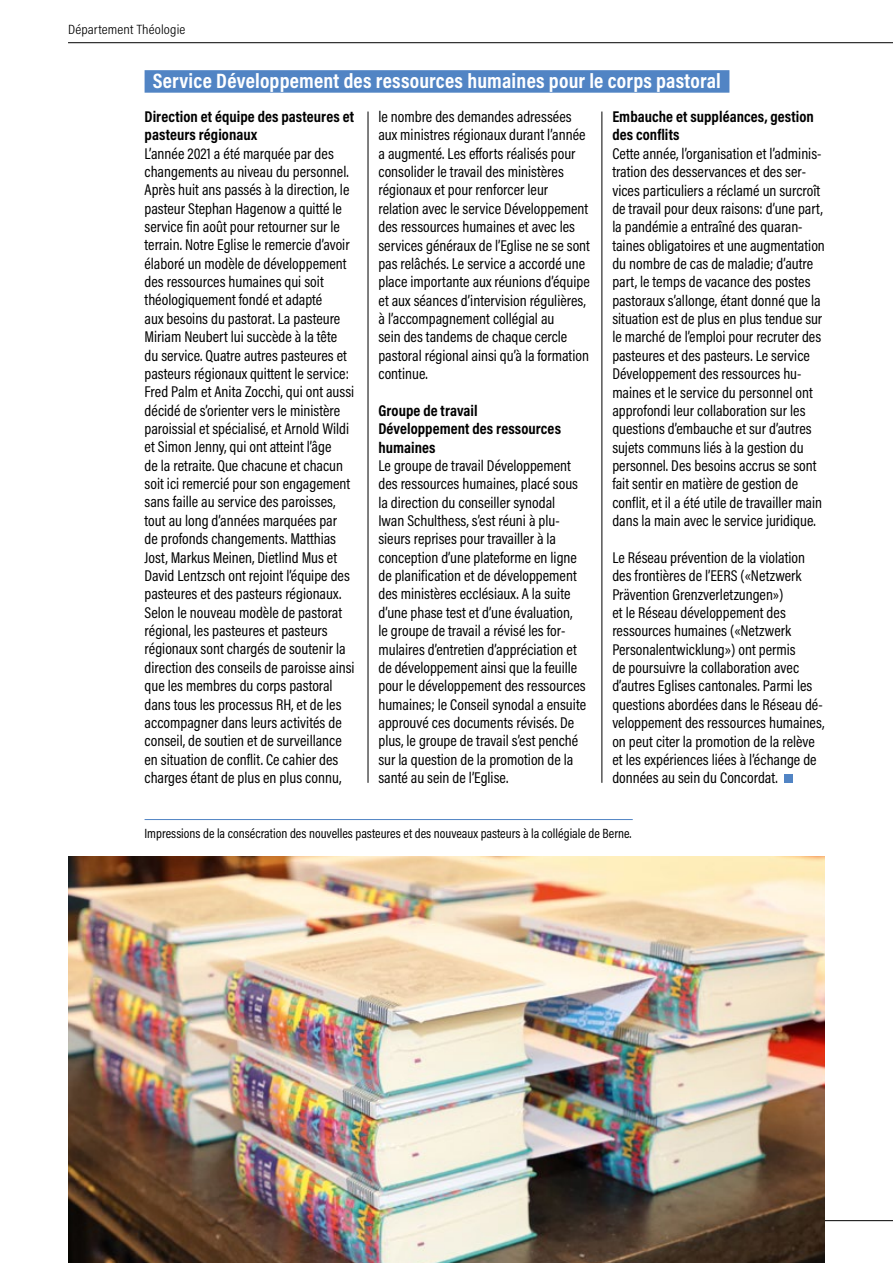
<style>
.page{position:relative;width:893px;height:1263px;background:#fff}
.page>*{position:absolute;margin:0;border:0;box-sizing:border-box;transform-origin:0 0}
.t1{font:700 21px "Acumin Pro Cond";letter-spacing:.01em;color:#fff}
.t2{font:15.75px/18.3px "Acumin Pro Cond";color:#000}
.t3{font:700 15.75px/18.3px "Acumin Pro Cond";letter-spacing:.005em;color:#000}
.t4{font:13.5px "Acumin Pro Cond";color:#000}
.t5{font:300 13.5px "Acumin Pro Cond";letter-spacing:.01em;color:#000;scale:1.1 1}
</style>
<div class="page">
<hr style="left:68px;top:1220px;width:825px;height:1px;background:#000">
<hr style="left:68px;top:42px;width:825px;height:1px;background:#000">
<div style="left:784px;top:774px;width:8px;height:9px;background:#5184c4"></div>
<div style="left:145px;top:70px;width:584px;height:23px;background:#5184c4"></div>
<hr style="left:368px;top:112px;width:1px;height:671px;background:#000">
<hr style="left:602px;top:112px;width:1px;height:671px;background:#000">
<hr style="left:145px;top:819px;width:488px;height:1px;background:#5184c4">
<img style="left:68px;top:856px;width:757px;height:407px">
<p class="t5" style="left:68px;top:21px;width:108px">Département Théologie</p>
<h1 class="t1" style="left:153px;top:67px;width:570px">Service Développement des ressources humaines pour le corps pastoral</h1>
<p class="t3" style="left:145px;top:107px;width:211px">Direction et équipe des pasteures et pasteurs régionaux</p>
<p class="t2" style="left:145px;top:144px;width:212px">L’année 2021 a été marquée par des changements au niveau du personnel.<br>Après huit ans passés à la direction, le pasteur Stephan Hagenow a quitté le service fin août pour retourner sur le terrain. Notre Eglise le remercie d’avoir élaboré un modèle de développement des ressources humaines qui soit théologiquement fondé et adapté<br>aux besoins du pastorat. La pasteure Miriam Neubert lui succède à la tête du service. Quatre autres pasteures et pasteurs régionaux quittent le service:<br>Fred Palm et Anita Zocchi, qui ont aussi décidé de s’orienter vers le ministère paroissial et spécialisé, et Arnold Wildi et Simon Jenny, qui ont atteint l’âge<br>de la retraite. Que chacune et chacun soit ici remercié pour son engagement sans faille au service des paroisses, tout au long d’années marquées par<br>de profonds changements. Matthias Jost, Markus Meinen, Dietlind Mus et David Lentzsch ont rejoint l’équipe des pasteures et des pasteurs régionaux.<br>Selon le nouveau modèle de pastorat régional, les pasteures et pasteurs régionaux sont chargés de soutenir la direction des conseils de paroisse ainsi que les membres du corps pastoral dans tous les processus RH, et de les accompagner dans leurs activités de conseil, de soutien et de surveillance en situation de conflit. Ce cahier des charges étant de plus en plus connu,</p>
<p class="t2" style="left:378px;top:107px;width:213px">le nombre des demandes adressées aux ministres régionaux durant l’année a augmenté. Les efforts réalisés pour consolider le travail des ministères régionaux et pour renforcer leur relation avec le service Développement des ressources humaines et avec les services généraux de l’Eglise ne se sont pas relâchés. Le service a accordé une place importante aux réunions d’équipe et aux séances d’intervision régulières, à l’accompagnement collégial au<br>sein des tandems de chaque cercle pastoral régional ainsi qu’à la formation continue.</p>
<p class="t3" style="left:378px;top:401px;width:184px">Groupe de travail<br>Développement des ressources humaines</p>
<p class="t2" style="left:378px;top:456px;width:209px">Le groupe de travail Développement des ressources humaines, placé sous la direction du conseiller synodal<br>Iwan Schulthess, s’est réuni à plu&shy;sieurs reprises pour travailler à la conception d’une plateforme en ligne de planification et de développement des ministères ecclésiaux. A la suite d’une phase test et d’une évaluation,<br>le groupe de travail a révisé les for&shy;mulaires d’entretien d’appréciation et de développement ainsi que la feuille pour le développement des ressources humaines; le Conseil synodal a ensuite approuvé ces documents révisés. De plus, le groupe de travail s’est penché sur la question de la promotion de la santé au sein de l’Eglise.</p>
<p class="t3" style="left:612px;top:107px;width:203px">Embauche et suppléances, gestion des conflits</p>
<p class="t2" style="left:612px;top:144px;width:214px">Cette année, l’organisation et l’adminis&shy;tration des desservances et des ser&shy;vices particuliers a réclamé un surcroît de travail pour deux raisons: d’une part, la pandémie a entraîné des quaran&shy;taines obligatoires et une augmentation du nombre de cas de maladie; d’autre part, le temps de vacance des postes pastoraux s’allonge, étant donné que la situation est de plus en plus tendue sur le marché de l’emploi pour recruter des pasteures et des pasteurs. Le service Développement des ressources hu&shy;maines et le service du personnel ont approfondi leur collaboration sur les questions d’embauche et sur d’autres sujets communs liés à la gestion du personnel. Des besoins accrus se sont fait sentir en matière de gestion de conflit, et il a été utile de travailler main dans la main avec le service juridique.</p>
<p class="t2" style="left:612px;top:548px;width:214px">Le Réseau prévention de la violation des frontières de l’EERS («Netzwerk Prävention Grenzverletzungen»)<br>et le Réseau développement des ressources humaines («Netzwerk Personalentwicklung») ont permis<br>de poursuivre la collaboration avec d’autres Eglises cantonales. Parmi les questions abordées dans le Réseau dé&shy;veloppement des ressources humaines, on peut citer la promotion de la relève et les expériences liées à l’échange de données au sein du Concordat.</p>
<p class="t4" style="left:145px;top:825px;width:489px">Impressions de la consécration des nouvelles pasteures et des nouveaux pasteurs à la collégiale de Berne.</p>
</div>
